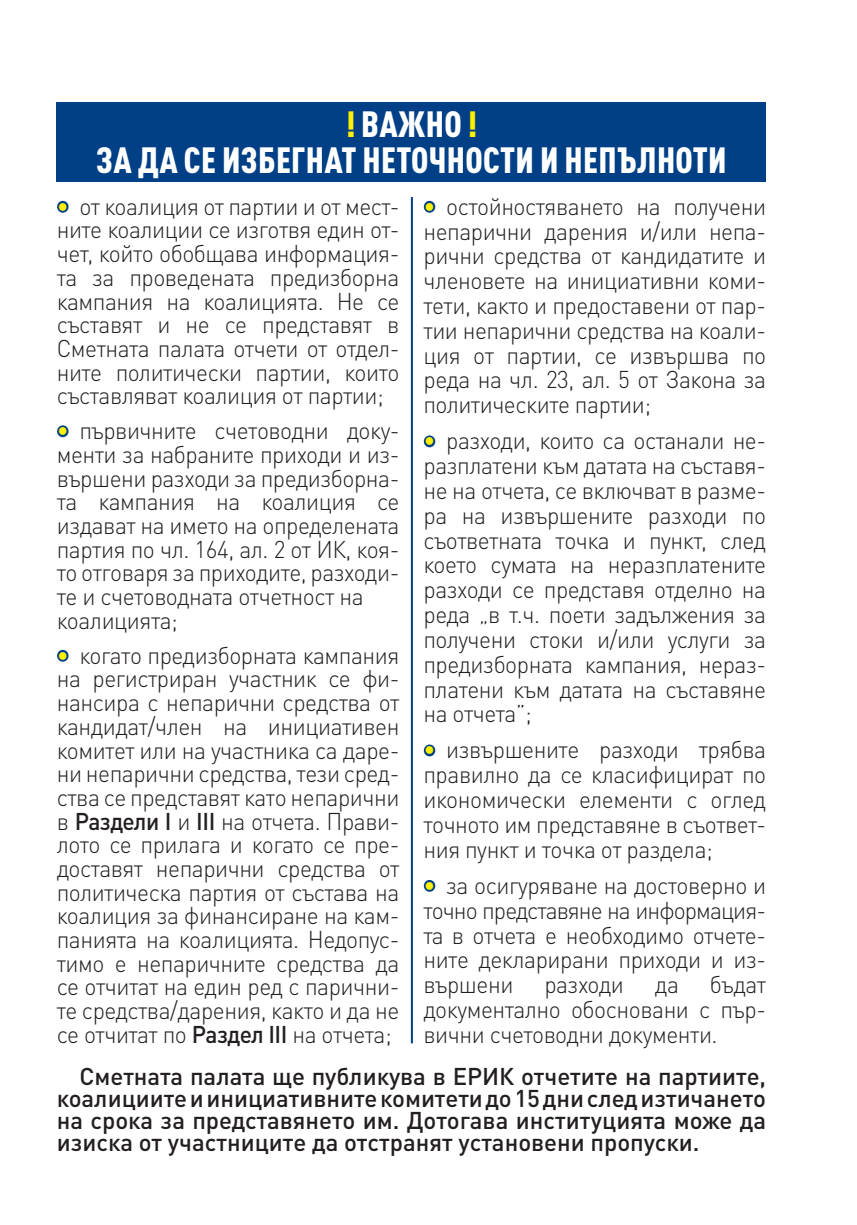
<style>
.page{position:relative;width:857px;height:1225px;background:#fff}
.page>*{position:absolute;margin:0;border:0;box-sizing:border-box;transform-origin:0 0}
.t1{font:900 condensed 36px "DIN Pro";letter-spacing:.01em;color:#fff}
.t2{font:300 24px/23.6px "DIN Pro";letter-spacing:-.02em;color:#231f20;text-align:justify;scale:.95 1}
.t3{font:500 24px/22px "DIN Pro";color:#231f20;text-align:justify}
.s1{color:#fff101}
.s2{font-weight:400;color:#fff101}
.s3{font-weight:500}
</style>
<div class="page">
<div style="left:57px;top:201px;width:11px;height:12px;border:4px solid #014086;border-radius:50%"></div>
<div style="left:57px;top:425px;width:11px;height:12px;border:4px solid #014086;border-radius:50%"></div>
<div style="left:57px;top:650px;width:11px;height:11px;border:4px solid #014086;border-radius:50%"></div>
<div style="left:423px;top:201px;width:12px;height:12px;border:4px solid #014086;border-radius:50%"></div>
<div style="left:423px;top:435px;width:12px;height:12px;border:4px solid #014086;border-radius:50%"></div>
<div style="left:423px;top:744px;width:12px;height:12px;border:4px solid #014086;border-radius:50%"></div>
<div style="left:423px;top:880px;width:12px;height:11px;border:4px solid #014086;border-radius:50%"></div>
<div style="left:57px;top:102px;width:708px;height:79px;background:#014086"></div>
<hr style="left:410px;top:197px;width:2px;height:846px;background:#014086">
<p class="t1" style="left:345px;top:96px;width:133px"><span class="s1">!</span> ВАЖНО <span class="s1">!</span></p>
<p class="t1" style="left:96px;top:132px;width:631px">ЗА ДА СЕ ИЗБЕГНАТ НЕТОЧНОСТИ И НЕПЪЛНОТИ</p>
<p class="t2" style="left:57px;top:192px;width:362px"><span class="s2">•</span> от коалиция от партии и от мест&shy;ните коалиции се изготвя един от&shy;чет, който обобщава информация&shy;та за проведената предизборна кампания на коалицията. Не се съставят и не се представят в Сметната палата отчети от отдел&shy;ните политически партии, които съставляват коалиция от партии;</p>
<p class="t2" style="left:57px;top:417px;width:362px"><span class="s2">•</span> първичните счетоводни доку&shy;менти за набраните приходи и из&shy;вършени разходи за предизборна&shy;та кампания на коалиция се издават на името на определената партия по чл. 164, ал. 2 от ИК, коя&shy;то отговаря за приходите, разходи&shy;те и счетоводната отчетност на</p>
<p class="t2" style="left:57px;top:606px;width:129px">коалицията;</p>
<p class="t2" style="left:57px;top:641px;width:362px"><span class="s2">•</span> когато предизборната кампания на регистриран участник се фи&shy;нансира с непарични средства от кандидат/член на инициативен комитет или на участника са даре&shy;ни непарични средства, тези сред&shy;ства се представят като непарични в <span class="s3">Раздели І</span> и <span class="s3">ІІІ</span> на отчета. Прави&shy;лото се прилага и когато се пре&shy;доставят непарични средства от политическа партия от състава на коалиция за финансиране на кам&shy;панията на коалицията. Недопус&shy;тимо е непаричните средства да се отчитат на един ред с парични&shy;те средства/дарения, както и да не се отчитат по <span class="s3">Раздел ІІІ</span> на отчета;</p>
<p class="t2" style="left:423px;top:192px;width:362px;line-height:24.8px"><span class="s2">•</span> остойностяването на получени непарични дарения и/или непа&shy;рични средства от кандидатите и членовете на инициативни коми&shy;тети, както и предоставени от пар&shy;тии непарични средства на коали&shy;ция от партии, се извършва по реда на чл. 23, ал. 5 от Закона за политическите партии;</p>
<p class="t2" style="left:423px;top:426px;width:362px;line-height:24.8px"><span class="s2">•</span> разходи, които са останали не&shy;разплатени към датата на съставя&shy;не на отчета, се включват в разме&shy;ра на извършените разходи по съответната точка и пункт, след което сумата на неразплатените разходи се представя отделно на реда „в т.ч. поети задължения за получени стоки и/или услуги за предизборната кампания, нераз&shy;платени към датата на съставяне на отчета”;</p>
<p class="t2" style="left:423px;top:735px;width:362px;line-height:24.8px"><span class="s2">•</span> извършените разходи трябва правилно да се класифицират по икономически елементи с оглед точното им представяне в съответ&shy;ния пункт и точка от раздела;</p>
<p class="t2" style="left:423px;top:870px;width:362px;line-height:24.8px"><span class="s2">•</span> за осигуряване на достоверно и точно представяне на информация&shy;та в отчета е необходимо отчете&shy;ните декларирани приходи и из&shy;вършени</p>
<p class="t2" style="left:423px;top:970px;width:362px;line-height:24.8px;text-indent:286px">бъдат документално обосновани с пър&shy;вични счетоводни документи.</p>
<p class="t2" style="left:544px;top:970px;width:85px">разходи</p>
<p class="t2" style="left:654px;top:970px;width:27px">да</p>
<p class="t3" style="left:57px;top:1063px;width:710px;text-indent:23px">Сметната палата ще публикува в ЕРИК отчетите на партиите, коалициите и инициативните комитети до 15 дни след изтичането на срока за представянето им. Дотогава институцията може да изиска от участниците да отстранят установени пропуски.</p>
</div>
